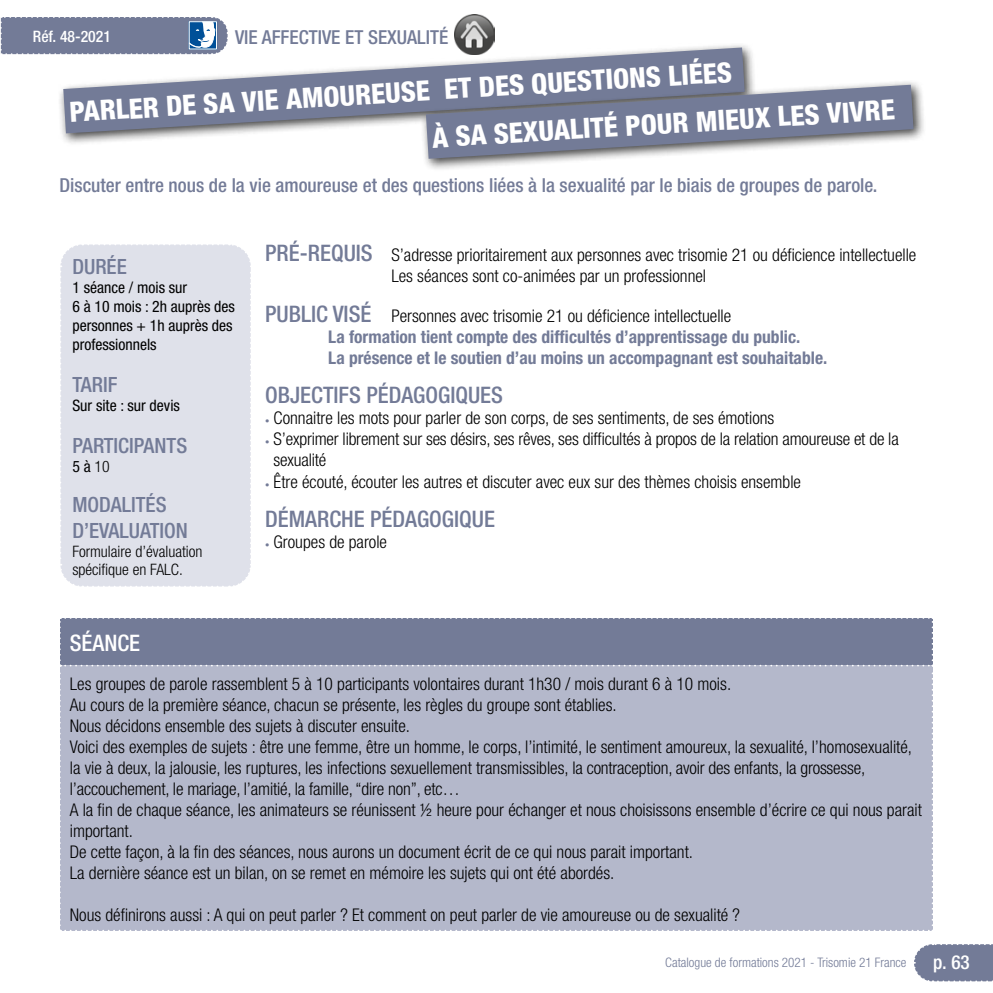
<style>
.page{position:relative;width:993px;height:993px;background:#fff}
.page>*{position:absolute;margin:0;border:0;box-sizing:border-box;transform-origin:0 0}
.t1{font:800 condensed 28px/49.7px "Helvetica Neue";color:#fff}
.t2{font:500 condensed 22.75px "Helvetica Neue";color:#737b97}
.t3{font:500 condensed 22.75px "Helvetica Neue";color:#fff}
.t4{font:500 condensed 21px/25.2px "Helvetica Neue";color:#737b97}
.t5{font:500 condensed 19.25px "Helvetica Neue";color:#737b97}
.t6{font:500 condensed 19.25px "Helvetica Neue";color:#fff}
.t7{font:300 condensed 17.5px/21px "Helvetica Neue";color:#000}
.t8{font:700 condensed 17.5px/21px "Helvetica Neue";color:#737b97}
.t9{font:condensed 15.75px/18.9px "Helvetica Neue";color:#000}
.t10{font:300 condensed 15.75px/18.9px "Helvetica Neue";color:#000}
.t11{font:500 condensed 15.75px "Helvetica Neue";color:#fff}
.t12{font:300 condensed 13.12px "Helvetica Neue";color:#737b97}
.s1{font-weight:300}
.s2{font-weight:500;font-size:22.75px;color:#737b97}
.s3{font-weight:500;font-size:22.75px}
.s4{font-weight:300;color:#000}
.s5{font-size:8.75px;color:#737b97}
</style>
<div class="page">
<svg style="left:914px;top:944px;width:79px;height:38px;background:#7f869f"></svg>
<svg style="left:0;top:17px;width:228px;height:38px;background:#77829e"></svg>
<div style="left:189px;top:21px;width:28px;height:28px;border:1px solid #fff"></div>
<div style="left:60px;top:244px;width:191px;height:343px;background:#dfe1ea"></div>
<svg style="left:60px;top:618px;width:873px;height:313px;background:#aaafc3"></svg>
<div style="left:58px;top:42px;width:699px;height:104px;background:#000;opacity:.75"></div>
<svg style="left:63px;top:47px;width:681px;height:86px;fill:#737b97"></svg>
<div style="left:420px;top:79px;width:505px;height:92px;background:#000;opacity:.75"></div>
<svg style="left:426px;top:85px;width:487px;height:74px;background:#878da2"></svg>
<img style="left:454px;top:14px;width:40px;height:41px">
<p class="t11" style="left:33px;top:27px;width:80px">Réf. 48-2021</p>
<p class="t5" style="left:235px;top:26px;width:215px">VIE AFFECTIVE ET SEXUALITÉ</p>
<h1 class="t1" style="left:427px;top:65px;width:464px;text-indent:-360px;rotate:-4deg">PARLER DE SA VIE AMOUREUSE ET DES QUESTIONS LIÉES<br>À SA SEXUALITÉ POUR MIEUX LES VIVRE</h1>
<p class="t5" style="left:60px;top:174px;width:819px">Discuter entre nous de la vie amoureuse et des questions liées à la sexualité par le biais de groupes de parole.</p>
<p class="t4" style="left:72px;top:254px;width:56px">DURÉE</p>
<p class="t9" style="left:72px;top:278px;width:164px">1 séance / mois sur<br>6 à 10 mois : 2h auprès des personnes + 1h auprès des professionnels</p>
<p class="t4" style="left:72px;top:372px;width:47px">TARIF</p>
<p class="t9" style="left:72px;top:396px;width:109px">Sur site : sur devis</p>
<p class="t4" style="left:72px;top:433px;width:116px">PARTICIPANTS</p>
<p class="t9" style="left:72px;top:457px;width:39px">5 à <span class="s1">10</span></p>
<p class="t4" style="left:72px;top:492px;width:117px">MODALITÉS<br>D’EVALUATION</p>
<p class="t10" style="left:72px;top:541px;width:132px">Formulaire d’évaluation spécifique en FALC.</p>
<p class="t7" style="left:391px;top:244px;width:526px;text-indent:-126px"><span class="s2">PRÉ-REQUIS</span> S’adresse prioritairement aux personnes avec trisomie 21 ou déficience intellectuelle<br>Les séances sont co-animées par un professionnel</p>
<p class="t8" style="left:328px;top:305px;width:500px;text-indent:-63px"><span class="s3">PUBLIC VISÉ</span> <span class="s4">Personnes avec trisomie 21 ou déficience intellectuelle<br></span>La formation tient compte des difficultés d’apprentissage du public.<br>La présence et le soutien d’au moins un accompagnant est souhaitable.</p>
<h2 class="t2" style="left:265px;top:381px;width:239px">OBJECTIFS PÉDAGOGIQUES</h2>
<p class="t7" style="left:265px;top:407px;width:510px"><span class="s5">•</span> Connaitre les mots pour parler de son corps, de ses sentiments, de ses émotions</p>
<p class="t7" style="left:273px;top:428px;width:626px;text-indent:-8px"><span class="s5">•</span> S’exprimer librement sur ses désirs, ses rêves, ses difficultés à propos de la relation amoureuse et de la sexualité</p>
<p class="t7" style="left:265px;top:470px;width:537px"><span class="s5">•</span> Être écouté, écouter les autres et discuter avec eux sur des thèmes choisis ensemble</p>
<h2 class="t2" style="left:265px;top:505px;width:231px">DÉMARCHE PÉDAGOGIQUE</h2>
<p class="t7" style="left:265px;top:531px;width:123px"><span class="s5">•</span> Groupes de parole</p>
<h2 class="t3" style="left:70px;top:629px;width:72px">SÉANCE</h2>
<p class="t7" style="left:70px;top:672px;width:853px">Les groupes de parole rassemblent 5 à 10 participants volontaires durant 1h30 / mois durant 6 à 10 mois.<br>Au cours de la première séance, chacun se présente, les règles du groupe sont établies.<br>Nous décidons ensemble des sujets à discuter ensuite.<br>Voici des exemples de sujets : être une femme, être un homme, le corps, l’intimité, le sentiment amoureux, la sexualité, l’homosexualité, la vie à deux, la jalousie, les ruptures, les infections sexuellement transmissibles, la contraception, avoir des enfants, la grossesse, l’accouchement, le mariage, l’amitié, la famille, “dire non”, etc…<br>A la fin de chaque séance, les animateurs se réunissent ½ heure pour échanger et nous choisissons ensemble d’écrire ce qui nous parait important.<br>De cette façon, à la fin des séances, nous aurons un document écrit de ce qui nous parait important.<br>La dernière séance est un bilan, on se remet en mémoire les sujets qui ont été abordés.</p>
<p class="t7" style="left:70px;top:903px;width:671px">Nous définirons aussi : A qui on peut parler ? Et comment on peut parler de vie amoureuse ou de sexualité ?</p>
<p class="t12" style="left:665px;top:954px;width:243px">Catalogue de formations 2021 - Trisomie 21 France</p>
<p class="t6" style="left:932px;top:950px;width:38px">p. 63</p>
</div>
